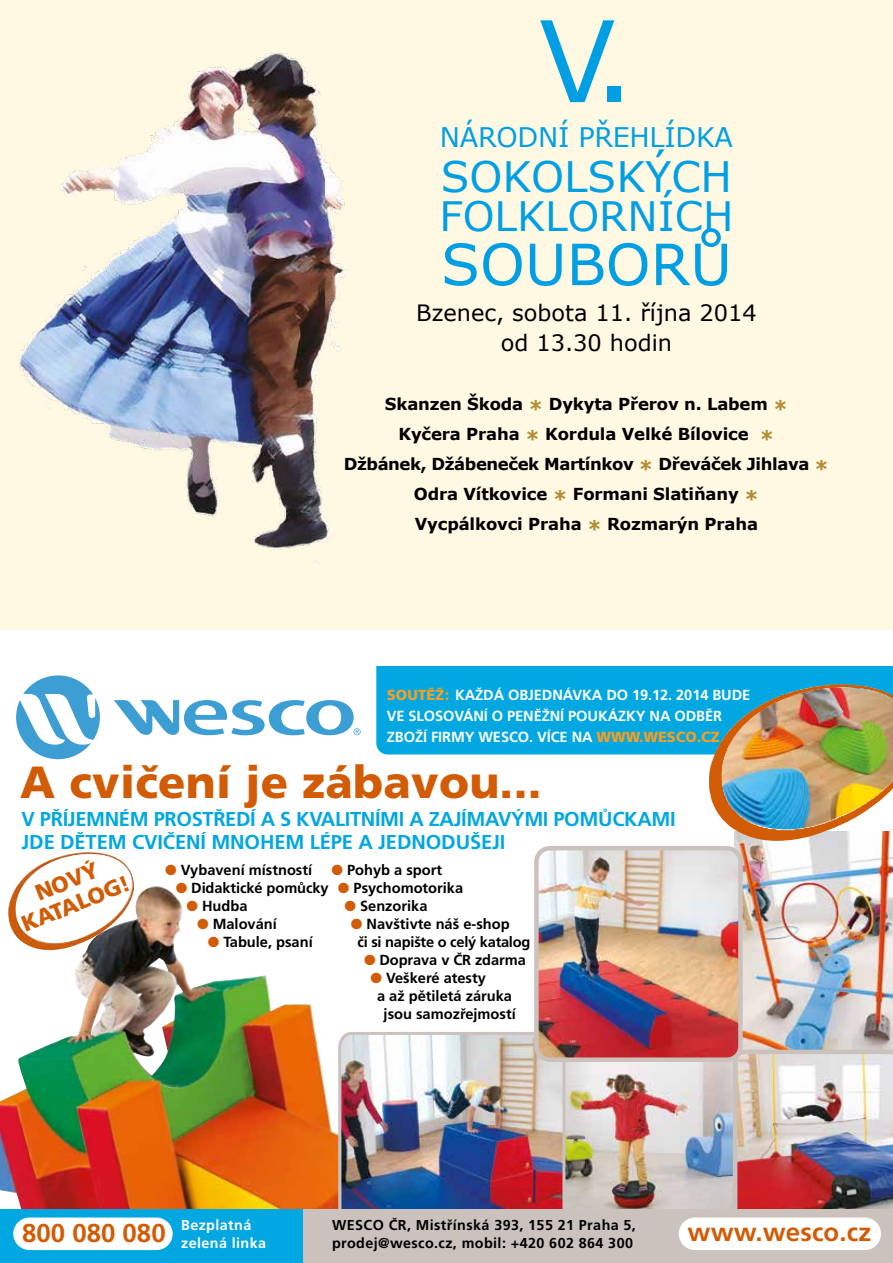
<style>
.page{position:relative;width:893px;height:1263px;background:#fff}
.page>*{position:absolute;margin:0;border:0;box-sizing:border-box;transform-origin:0 0}
.t1{font:112.5px "Verdana";color:#009fe3}
.t2{font:57px "Verdana";color:#009fe3}
.t3{font:900 45px "Frutiger CE";letter-spacing:.005em;color:#d15c05}
.t4{font:42px "Verdana";color:#009fe3}
.t5{font:40.5px "Verdana";color:#009fe3}
.t6{font:27px "Verdana";letter-spacing:-.01em;color:#009fe3}
.t7{font:700 25.8px "Frutiger CE";letter-spacing:.005em;color:#d15c05}
.t8{font:22.5px/30px "Verdana";color:#000;text-align:center}
.t9{font:900 22.5px/24px "Frutiger CE";color:#d15c05;text-align:center}
.t10{font:700 20.1px/23px "Frutiger CE";letter-spacing:-.015em;color:#00a7e1}
.t11{font:700 16.5px/30px "Verdana";letter-spacing:-.01em;color:#000;text-align:center}
.t12{font:700 14.7px/18px "Frutiger CE";color:#000}
.t13{font:700 14.7px/21px "Frutiger CE";letter-spacing:-.005em;color:#fff}
.t14{font:700 14.4px/17.2px "Frutiger CE";letter-spacing:.03em;color:#000}
.t15{font:700 14.4px/17.2px "Frutiger CE";letter-spacing:.03em;color:#fff}
.s1{font-size:21px;color:#b28d35}
.s2{font-weight:900;color:#f59e24}
.s3{color:#d15c05}
</style>
<div class="page">
<div style="left:0;top:0;width:893px;height:629px;background:#fff9e3"></div>
<img style="left:0;top:667px;width:893px;height:596px">
<img style="left:19px;top:53px;width:329px;height:510px">
<h1 class="t1" style="left:539px;top:-16px;width:97px">V.</h1>
<h3 class="t6" style="left:440px;top:119px;width:294px">NÁRODNÍ PŘEHLÍDKA</h3>
<h3 class="t4" style="left:441px;top:148px;width:293px">SOKOLSKÝCH</h3>
<h3 class="t5" style="left:439px;top:189px;width:295px">FOLKLORNÍCH</h3>
<h2 class="t2" style="left:441px;top:225px;width:292px">SOUBORŮ</h2>
<h3 class="t8" style="left:416px;top:298px;width:342px">Bzenec, sobota 11. října 2014 od 13.30 hodin</h3>
<p class="t11" style="left:344px;top:389px;width:487px">Skanzen Škoda <span class="s1">*</span> Dykyta Přerov n. Labem <span class="s1">*<br></span>Kyčera Praha <span class="s1">*</span> Kordula Velké Bílovice <span class="s1">*<br></span>Džbánek, Džábeneček Martínkov <span class="s1">*</span> Dřeváček Jihlava <span class="s1">* </span>Odra Vítkovice <span class="s1">*</span> Formani Slatiňany <span class="s1">*<br></span>Vycpálkovci Praha <span class="s1">*</span> Rozmarýn Praha</p>
<p class="t13" style="left:387px;top:684px;width:365px"><span class="s2">SOUTĚŽ:</span> KAŽDÁ OBJEDNÁVKA DO 19.12. 2014 BUDE<br>VE SLOSOVÁNÍ O PENĚŽNÍ POUKÁZKY NA ODBĚR<br>ZBOŽÍ FIRMY WESCO. VÍCE NA <span class="s2">WWW.WESCO.CZ</span></p>
<h3 class="t3" style="left:20px;top:757px;width:523px">A cvičení je zábavou...</h3>
<h3 class="t10" style="left:22px;top:807px;width:656px">V PŘÍJEMNÉM PROSTŘEDÍ A S KVALITNÍMI A ZAJÍMAVÝMI POMŮCKAMI<br>JDE DĚTEM CVIČENÍ MNOHEM LÉPE A JEDNODUŠEJI</h3>
<p class="t12" style="left:165px;top:861px;width:149px"><span class="s3">●</span> Vybavení místností</p>
<p class="t12" style="left:176px;top:879px;width:154px"><span class="s3">●</span> Didaktické pomůcky</p>
<p class="t12" style="left:186px;top:897px;width:63px"><span class="s3">●</span> Hudba</p>
<p class="t12" style="left:197px;top:915px;width:81px"><span class="s3">●</span> Malování</p>
<p class="t12" style="left:208px;top:933px;width:107px"><span class="s3">●</span> Tabule, psaní</p>
<h3 class="t9" style="left:9px;top:892px;width:117px;rotate:-22deg">NOVÝ<br>KATALOG!</h3>
<p class="t12" style="left:331px;top:861px;width:112px"><span class="s3">●</span> Pohyb a sport</p>
<p class="t12" style="left:338px;top:879px;width:127px"><span class="s3">●</span> Psychomotorika</p>
<p class="t12" style="left:344px;top:897px;width:85px"><span class="s3">●</span> Senzorika</p>
<p class="t12" style="left:357px;top:915px;width:174px;text-indent:-7px"><span class="s3">●</span> Navštivte náš e-shop<br>či si napište o celý katalog</p>
<p class="t12" style="left:364px;top:951px;width:163px"><span class="s3">●</span> Doprava v ČR zdarma</p>
<p class="t12" style="left:371px;top:969px;width:117px"><span class="s3">●</span> Veškeré atesty</p>
<p class="t12" style="left:377px;top:987px;width:136px">a až pětiletá záruka</p>
<p class="t12" style="left:384px;top:1005px;width:134px">jsou samozřejmostí</p>
<p class="t14" style="left:332px;top:1217px;width:305px">WESCO ČR, Mistřínská 393, 155 21 Praha 5, prodej@wesco.cz, mobil: +420 602 864 300</p>
<p class="t15" style="left:181px;top:1217px;width:86px">Bezplatná zelená linka</p>
<h3 class="t7" style="left:22px;top:1218px;width:145px">800 080 080</h3>
<h3 class="t7" style="left:688px;top:1217px;width:185px">www.wesco.cz</h3>
</div>
